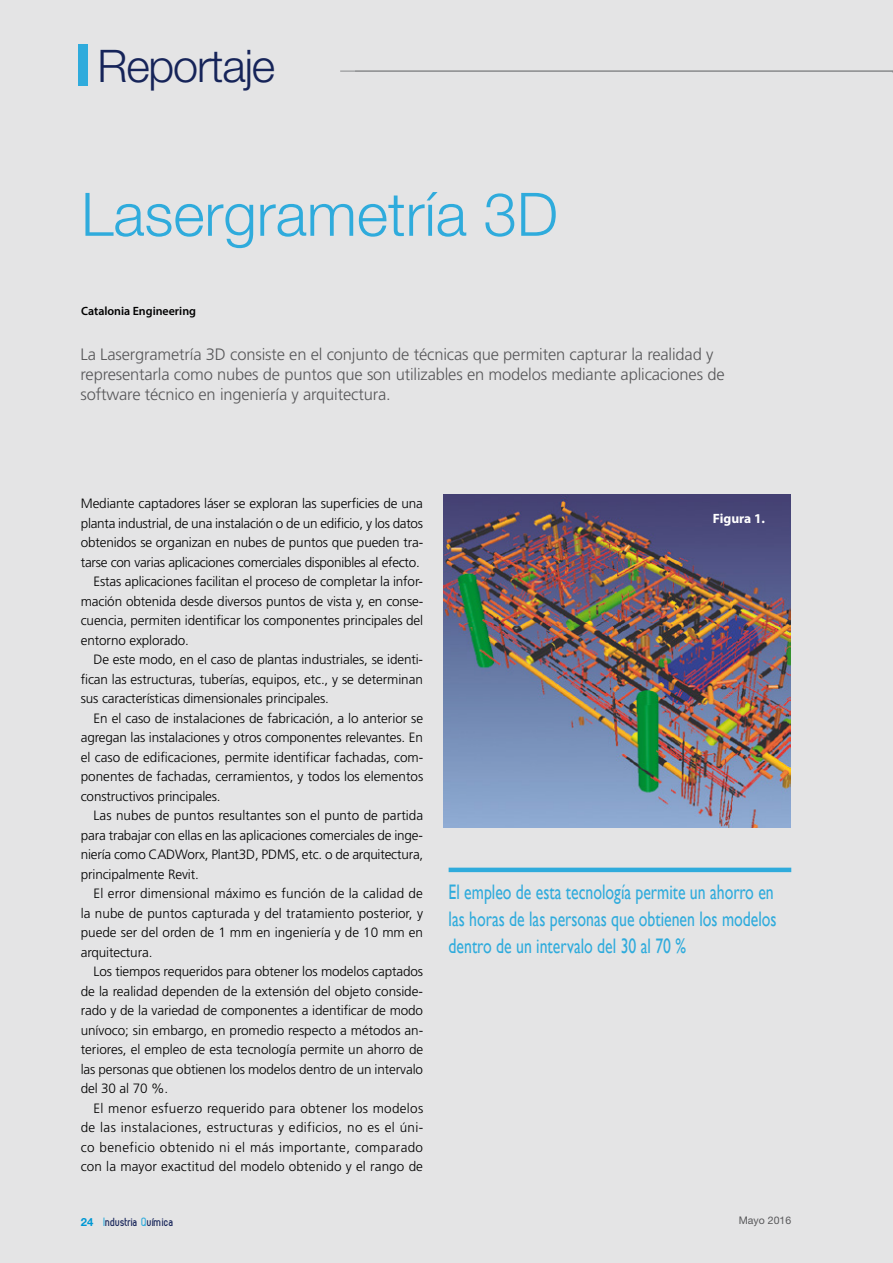
<style>
.page{position:relative;width:893px;height:1263px;background:#e4e4e5}
.page>*{position:absolute;margin:0;border:0;box-sizing:border-box;transform-origin:0 0}
.t1{font:300 60px "Helvetica Neue LT Std";color:#2fabdc}
.t2{font:300 45px "Helvetica Neue LT Std";letter-spacing:-.025em;color:#162459}
.t3{font:21px/27px "Gill Sans";color:#2fabdc;scale:.75 1}
.t4{font:300 16.5px/19.8px "Frutiger";letter-spacing:-.01em;color:#58585a}
.t5{font:300 13.5px "Frutiger";letter-spacing:-.01em;color:#000}
.t6{font:300 13.5px "Frutiger";letter-spacing:.025em;color:#000}
.t7{font:300 13.5px "Frutiger";letter-spacing:.01em;color:#000}
.t8{font:300 13.5px "Frutiger";letter-spacing:.02em;color:#000}
.t9{font:700 13.5px "Myriad Pro";color:#fff}
.t10{font:600 12px "Myriad Pro";color:#000}
.t11{font:700 12px "Zag";color:#162459}
.t12{font:10.5px "Helvetica Neue LT Std";color:#58585a}
.s1{font-weight:700;font-size:58.5px;color:#2fabdc}
.s2{font-family:"Helvetica Neue LT Std";font-size:11.25px;color:#0098d4}
.s3{color:#2fabdc}
</style>
<div class="page">
<hr style="left:340px;top:71px;width:553px;height:1px;background:#87888a">
<hr style="left:449px;top:868px;width:342px;height:4px;background:#2fabdc">
<img style="left:444px;top:495px;width:347px;height:333px">
<h2 class="t2" style="left:74px;top:38px;width:203px"><span class="s1">I</span> Reportaje</h2>
<h1 class="t1" style="left:81px;top:178px;width:478px">Lasergrametría 3D</h1>
<p class="t10" style="left:81px;top:303px;width:116px">Catalonia Engineering</p>
<p class="t4" style="left:81px;top:345px;width:645px">La Lasergrametría 3D consiste en el conjunto de técnicas que permiten capturar la realidad y representarla como nubes de puntos que son utilizables en modelos mediante aplicaciones de software técnico en ingeniería y arquitectura.</p>
<p class="t5" style="left:81px;top:496px;width:344px">Mediante captadores láser se exploran las superficies de una</p>
<p class="t5" style="left:81px;top:516px;width:344px">planta industrial, de una instalación o de un edificio, y los datos</p>
<p class="t5" style="left:81px;top:535px;width:344px">obtenidos se organizan en nubes de puntos que pueden tra-</p>
<p class="t5" style="left:81px;top:555px;width:340px">tarse con varias aplicaciones comerciales disponibles al efecto.</p>
<p class="t5" style="left:94px;top:574px;width:331px">Estas aplicaciones facilitan el proceso de completar la infor-</p>
<p class="t5" style="left:81px;top:594px;width:344px">mación obtenida desde diversos puntos de vista y, en conse-</p>
<p class="t5" style="left:81px;top:613px;width:344px">cuencia, permiten identificar los componentes principales del</p>
<p class="t5" style="left:81px;top:633px;width:110px">entorno explorado.</p>
<p class="t5" style="left:94px;top:652px;width:331px">De este modo, en el caso de plantas industriales, se identi-</p>
<p class="t5" style="left:81px;top:672px;width:344px">fican las estructuras, tuberías, equipos, etc., y se determinan</p>
<p class="t5" style="left:81px;top:691px;width:250px">sus características dimensionales principales.</p>
<p class="t5" style="left:94px;top:711px;width:331px">En el caso de instalaciones de fabricación, a lo anterior se</p>
<p class="t5" style="left:81px;top:730px;width:344px">agregan las instalaciones y otros componentes relevantes. En</p>
<p class="t5" style="left:81px;top:750px;width:344px">el caso de edificaciones, permite identificar fachadas, com-</p>
<p class="t5" style="left:81px;top:769px;width:344px">ponentes de fachadas, cerramientos, y todos los elementos</p>
<p class="t5" style="left:81px;top:789px;width:141px">constructivos principales.</p>
<p class="t5" style="left:94px;top:808px;width:331px">Las nubes de puntos resultantes son el punto de partida</p>
<p class="t5" style="left:81px;top:827px;width:344px">para trabajar con ellas en las aplicaciones comerciales de inge-</p>
<p class="t5" style="left:81px;top:847px;width:344px">niería como CADWorx, Plant3D, PDMS, etc. o de arquitectura,</p>
<p class="t5" style="left:81px;top:866px;width:120px">principalmente Revit.</p>
<p class="t5" style="left:94px;top:886px;width:331px">El error dimensional máximo es función de la calidad de</p>
<p class="t5" style="left:81px;top:905px;width:344px">la nube de puntos capturada y del tratamiento posterior, y</p>
<p class="t5" style="left:81px;top:925px;width:344px">puede ser del orden de 1 mm en ingeniería y de 10 mm en</p>
<p class="t5" style="left:81px;top:944px;width:73px">arquitectura.</p>
<p class="t5" style="left:94px;top:964px;width:331px">Los tiempos requeridos para obtener los modelos captados</p>
<p class="t5" style="left:81px;top:983px;width:344px">de la realidad dependen de la extensión del objeto conside-</p>
<p class="t5" style="left:81px;top:1003px;width:344px">rado y de la variedad de componentes a identificar de modo</p>
<p class="t5" style="left:81px;top:1022px;width:344px">unívoco; sin embargo, en promedio respecto a métodos an-</p>
<p class="t5" style="left:81px;top:1042px;width:344px">teriores, el empleo de esta tecnología permite un ahorro de</p>
<p class="t5" style="left:81px;top:1061px;width:344px">las personas que obtienen los modelos dentro de un intervalo</p>
<p class="t5" style="left:81px;top:1081px;width:89px">del 30 al 70 %.</p>
<p class="t8" style="left:94px;top:1100px;width:331px">El menor esfuerzo requerido para obtener los modelos</p>
<p class="t6" style="left:81px;top:1120px;width:344px">de las instalaciones, estructuras y edificios, no es el úni-</p>
<p class="t6" style="left:81px;top:1139px;width:344px">co beneficio obtenido ni el más importante, comparado</p>
<p class="t7" style="left:81px;top:1159px;width:344px">con la mayor exactitud del modelo obtenido y el rango de</p>
<p class="t9" style="left:713px;top:510px;width:54px">Figura 1.</p>
<h3 class="t3" style="left:449px;top:878px;width:439px">El empleo de esta tecnología permite un ahorro en las horas de las personas que obtienen los modelos dentro de un intervalo del 30 al 70 %</h3>
<p class="t11" style="left:81px;top:1215px;width:94px"><span class="s2">24</span> <span class="s3">I</span>ndustria <span class="s3">Q</span>uímica</p>
<p class="t12" style="left:739px;top:1214px;width:54px">Mayo 2016</p>
</div>
